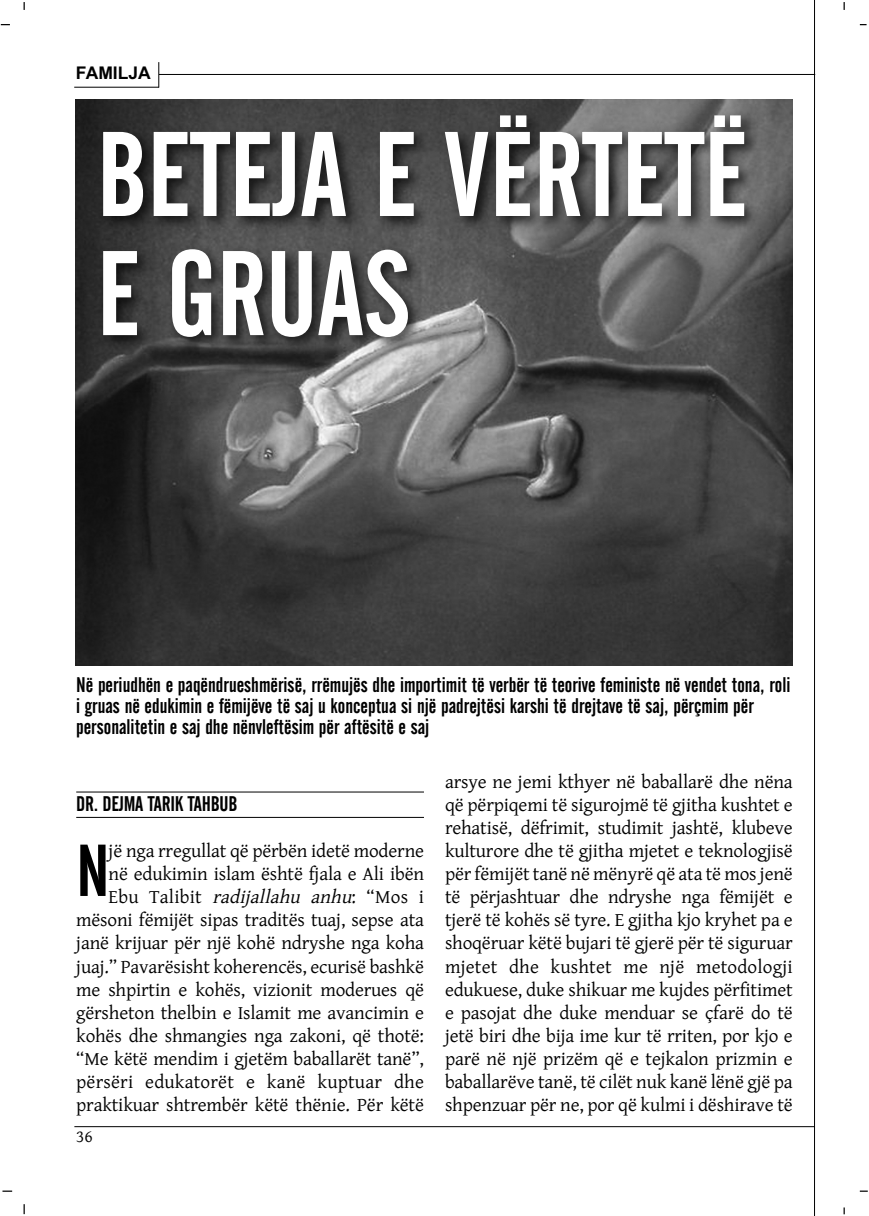
<style>
.page{position:relative;width:869px;height:1216px;background:#fff}
.page>*{position:absolute;margin:0;border:0;box-sizing:border-box;transform-origin:0 0}
.t1{font:119px/119px "Alternate Gothic No 2 BT";color:#fff}
.t2{font:72.62px "Alternate Gothic No 2 BT";color:#000}
.t3{font:21px/21px "Alternate Gothic No 2 BT";color:#000}
.t4{font:19.25px/23.1px "Gentium Alt";letter-spacing:-.01em;color:#000;text-align:right}
.t5{font:700 17.5px "Arial";color:#000}
.t6{font:17.5px "Gentium Alt";color:#000}
.s1{font-style:italic}
</style>
<div class="page">
<hr style="left:154px;top:74px;width:660px;height:1px;background:#000">
<hr style="left:813px;top:0;width:1px;height:1215px;background:#000">
<hr style="left:74px;top:1126px;width:740px;height:1px;background:#000">
<div style="left:74px;top:62px;width:85px;height:25px;background:#fff"></div>
<svg style="left:158px;top:62px;width:1px;height:25px"></svg>
<hr style="left:74px;top:87px;width:85px;height:1px;background:#000">
<hr style="left:76px;top:791px;width:348px;height:1px;background:#000">
<hr style="left:76px;top:817px;width:348px;height:1px;background:#000">
<img style="left:76px;top:99px;width:716px;height:566px">
<img style="left:75px;top:108px;width:740px;height:294px">
<img style="left:813px;top:108px;width:1px;height:294px">
<p class="t5" style="left:76px;top:63px;width:76px">FAMILJA</p>
<h1 class="t1" style="left:96px;top:115px;width:652px">BETEJA E VËRTETË<br>E GRUAS</h1>
<p class="t3" style="left:76px;top:674px;width:715px">Në periudhën e paqëndrueshmërisë, rrëmujës dhe importimit të verbër të teorive feministe në vendet tona, roli i gruas në edukimin e fëmijëve të saj u konceptua si një padrejtësi karshi të drejtave të saj, përçmim për personalitetin e saj dhe nënvleftësim për aftësitë e saj</p>
<p class="t3" style="left:76px;top:793px;width:163px">DR. DEJMA TARIK TAHBUB</p>
<h2 class="t2" style="left:76px;top:828px;width:35px">N</h2>
<p class="t4" style="left:76px;top:838px;width:349px">jë nga rregullat që përbën idetë moderne<br>në edukimin islam është fjala e Ali ibën Ebu Talibit <span class="s1">radijallahu anhu</span>: “Mos i mësoni fëmijët sipas traditës tuaj, sepse ata janë krijuar për një kohë ndryshe nga koha juaj.” Pavarësisht koherencës, ecurisë bashkë me shpirtin e kohës, vizionit moderues që gërsheton thelbin e Islamit me avancimin e kohës dhe shmangies nga zakoni, që thotë: “Me këtë mendim i gjetëm baballarët tanë”, përsëri edukatorët e kanë kuptuar dhe praktikuar shtrembër këtë thënie. Për këtë</p>
<p class="t6" style="left:76px;top:1125px;width:18px">36</p>
<p class="t4" style="left:445px;top:769px;width:349px;text-align:justify">arsye ne jemi kthyer në baballarë dhe nëna që përpiqemi të sigurojmë të gjitha kushtet e rehatisë, dëfrimit, studimit jashtë, klubeve kulturore dhe të gjitha mjetet e teknologjisë për fëmijët tanë në mënyrë që ata të mos jenë të përjashtuar dhe ndryshe nga fëmijët e tjerë të kohës së tyre. E gjitha kjo kryhet pa e shoqëruar këtë bujari të gjerë për të siguruar mjetet dhe kushtet me një metodologji edukuese, duke shikuar me kujdes përfitimet e pasojat dhe duke menduar se çfarë do të jetë biri dhe bija ime kur të rriten, por kjo e parë në një prizëm që e tejkalon prizmin e baballarëve tanë, të cilët nuk kanë lënë gjë pa shpenzuar për ne, por që kulmi i dëshirave të</p>
</div>
